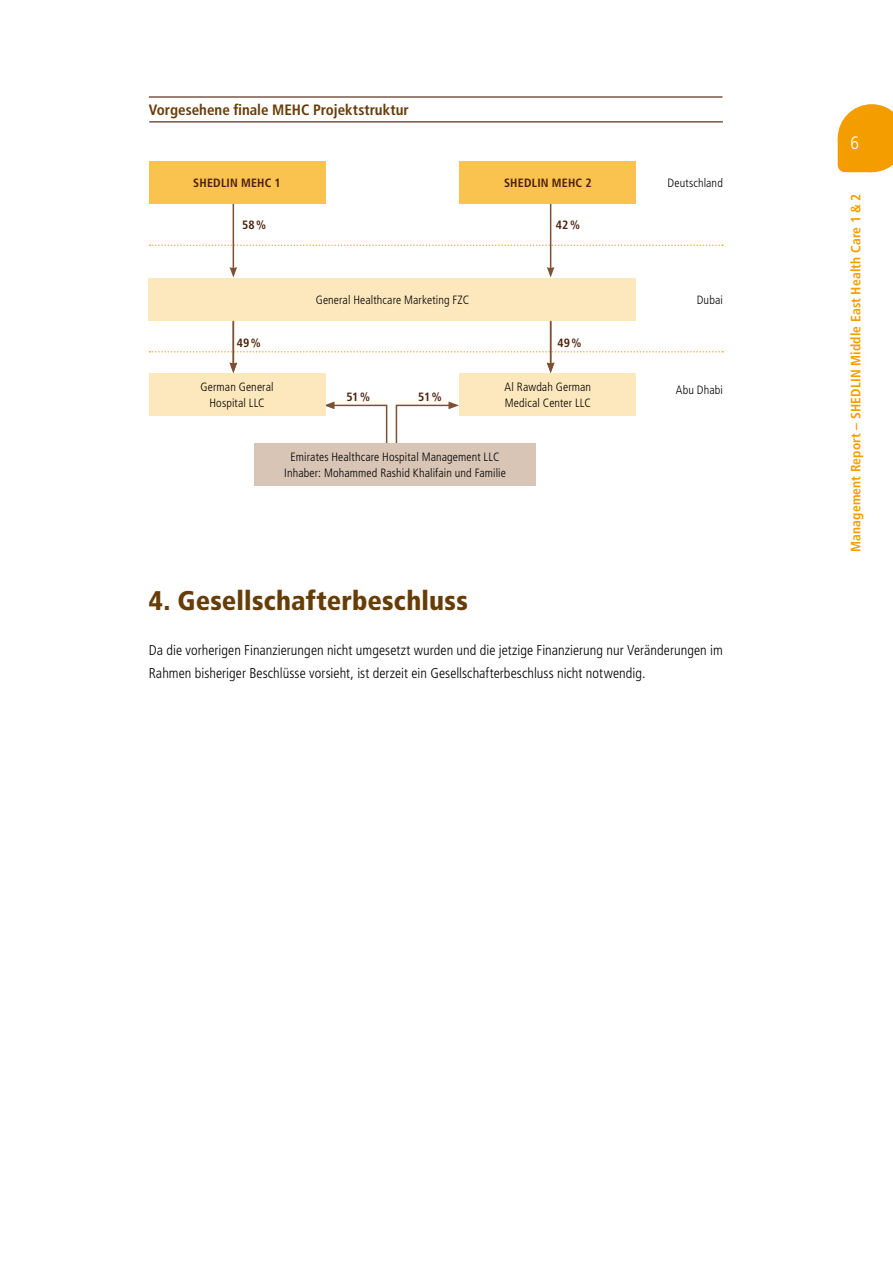
<style>
.page{position:relative;width:893px;height:1263px;background:#fff}
.page>*{position:absolute;margin:0;border:0;box-sizing:border-box;transform-origin:0 0}
.t1{font:900 condensed 27px "Frutiger LT Pro";letter-spacing:.005em;color:#673d07}
.t2{font:300 condensed 18px "Frutiger LT Pro";color:#fff}
.t3{font:700 condensed 15px "Frutiger LT Pro";color:#673d07}
.t4{font:300 condensed 14.25px/22.5px "Frutiger LT Pro";letter-spacing:.005em;color:#000}
.t5{font:700 condensed 13.5px "Frutiger LT Pro";letter-spacing:.015em;color:#f49d00}
.t6{font:300 condensed 12px/16.4px "Frutiger LT Pro";letter-spacing:.01em;color:#000;text-align:center}
.t7{font:700 condensed 12px "Frutiger LT Pro";letter-spacing:.015em;color:#4a200a}
</style>
<div class="page">
<svg style="left:838px;top:104px;width:55px;height:68px;background:#f5a618"></svg>
<svg style="left:325px;top:402px;width:63px;height:41px"></svg>
<svg style="left:395px;top:402px;width:64px;height:41px"></svg>
<hr style="left:149px;top:121px;width:574px;height:1px;background:#4a200a">
<hr style="left:149px;top:96px;width:573px;height:2px;background:#4a200a">
<svg style="left:150px;top:244px;width:573px;height:2px"></svg>
<svg style="left:150px;top:351px;width:573px;height:2px"></svg>
<div style="left:149px;top:278px;width:487px;height:43px;background:#fde8bd"></div>
<div style="left:149px;top:373px;width:176px;height:43px;background:#fde8bd"></div>
<div style="left:460px;top:373px;width:176px;height:43px;background:#fde8bd"></div>
<div style="left:254px;top:443px;width:282px;height:43px;background:#d8c5b6"></div>
<hr style="left:233px;top:203px;width:1px;height:66px;background:#7c5031">
<svg style="left:229px;top:267px;width:8px;height:10px"></svg>
<hr style="left:233px;top:321px;width:1px;height:44px;background:#7c5031">
<svg style="left:229px;top:362px;width:8px;height:11px"></svg>
<hr style="left:550px;top:203px;width:1px;height:66px;background:#7c5031">
<svg style="left:547px;top:267px;width:7px;height:10px"></svg>
<hr style="left:550px;top:321px;width:1px;height:44px;background:#7c5031">
<svg style="left:547px;top:362px;width:7px;height:11px"></svg>
<div style="left:460px;top:162px;width:176px;height:42px;background:#fac24e"></div>
<div style="left:149px;top:162px;width:176px;height:42px;background:#fac24e"></div>
<p class="t3" style="left:149px;top:101px;width:262px">Vorgesehene finale MEHC Projektstruktur</p>
<p class="t7" style="left:193px;top:176px;width:89px">SHEDLIN MEHC 1</p>
<p class="t7" style="left:504px;top:176px;width:89px">SHEDLIN MEHC 2</p>
<p class="t7" style="left:242px;top:218px;width:26px">58%</p>
<p class="t7" style="left:556px;top:218px;width:26px">42%</p>
<p class="t6" style="left:346px;top:291px;width:95px">Ras Al Kaimah Dubai</p>
<p class="t6" style="left:316px;top:292px;width:155px">General Hea thcare Market ng FZC</p>
<p class="t7" style="left:237px;top:335px;width:26px">49%</p>
<p class="t7" style="left:557px;top:335px;width:26px">49%</p>
<p class="t6" style="left:201px;top:379px;width:74px">German General<br>Hospital LLC</p>
<p class="t6" style="left:505px;top:379px;width:88px;text-align:left">Al Rawdah German<br>Medical Center LLC</p>
<p class="t7" style="left:346px;top:389px;width:25px">51%</p>
<p class="t7" style="left:418px;top:389px;width:25px">51%</p>
<p class="t6" style="left:284px;top:449px;width:223px">Emirates Healthcare Hospital Management LLC<br>Inhaber: Mohammed Rashid Khalifain und Familie</p>
<p class="t6" style="left:667px;top:175px;width:57px">Deutschland</p>
<p class="t6" style="left:697px;top:292px;width:28px">Dubai</p>
<p class="t6" style="left:676px;top:382px;width:49px">Abu Dhabi</p>
<h1 class="t1" style="left:149px;top:585px;width:320px">4. Gesellschafterbeschluss</h1>
<p class="t4" style="left:149px;top:639px;width:576px">Da die vorherigen Finanzierungen nicht umgesetzt wurden und die jetzige Finanzierung nur Veränderungen im<br>Rahmen bisheriger Beschlüsse vorsieht, ist derzeit ein Gesellschafterbeschluss nicht notwendig.</p>
<h2 class="t2" style="left:850px;top:133px;width:10px">6</h2>
<p class="t5" style="left:848px;top:552px;width:360px;rotate:-90deg">Management Report – SHEDLIN Middle East Health Care 1 &amp; 2</p>
</div>
